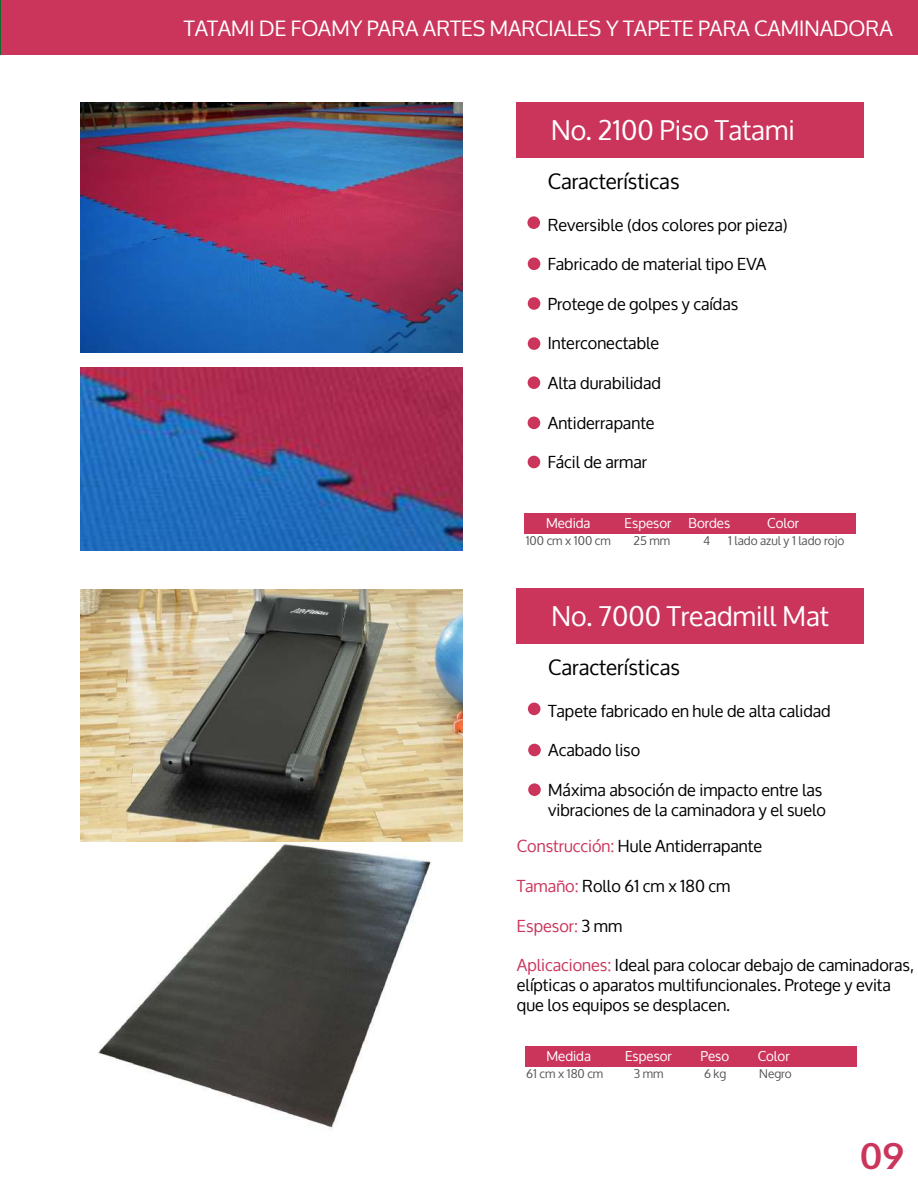
<style>
.page{position:relative;width:918px;height:1188px;background:#fff}
.page>*{position:absolute;margin:0;border:0;box-sizing:border-box;transform-origin:0 0}
.t1{font:700 36px "Oxygen";color:#cb355b}
.t2{font:27px "Oxygen";color:#fff}
.t3{font:21px "Oxygen";color:#fff}
.t4{font:21px "Oxygen";color:#000}
.t5{font:16.5px/19.8px "Oxygen";color:#000}
.t6{font:16.5px "Oxygen";color:#cb355b}
.t7{font:13.5px "Oxygen";color:#fff}
.t8{font:12px "Oxygen";color:#575756}
.s1{color:#cb355b}
.s2{color:#000}
</style>
<div class="page">
<hr style="left:0;top:0;width:1px;height:54px;background:#16682a">
<div style="left:1px;top:0;width:917px;height:54px;background:#cb355b"></div>
<div style="left:516px;top:102px;width:348px;height:56px;background:#cb355b"></div>
<div style="left:527px;top:216px;width:13px;height:13px;background:#cb355b;border-radius:50%"></div>
<div style="left:528px;top:257px;width:12px;height:13px;background:#cb355b;border-radius:50%"></div>
<div style="left:528px;top:297px;width:12px;height:13px;background:#cb355b;border-radius:50%"></div>
<div style="left:528px;top:337px;width:12px;height:13px;background:#cb355b;border-radius:50%"></div>
<div style="left:524px;top:513px;width:332px;height:20px;background:#cb355b"></div>
<img style="left:80px;top:102px;width:383px;height:251px">
<img style="left:80px;top:368px;width:383px;height:183px">
<div style="left:528px;top:376px;width:12px;height:13px;background:#cb355b;border-radius:50%"></div>
<div style="left:528px;top:417px;width:12px;height:12px;background:#cb355b;border-radius:50%"></div>
<div style="left:528px;top:456px;width:12px;height:12px;background:#cb355b;border-radius:50%"></div>
<img style="left:80px;top:589px;width:383px;height:254px">
<img style="left:97px;top:843px;width:334px;height:287px">
<div style="left:517px;top:589px;width:347px;height:55px;background:#cb355b"></div>
<div style="left:528px;top:703px;width:12px;height:12px;background:#cb355b;border-radius:50%"></div>
<div style="left:528px;top:744px;width:13px;height:12px;background:#cb355b;border-radius:50%"></div>
<div style="left:528px;top:783px;width:13px;height:13px;background:#cb355b;border-radius:50%"></div>
<div style="left:525px;top:1046px;width:332px;height:20px;background:#cb355b"></div>
<p class="t3" style="left:184px;top:16px;width:710px">TATAMI DE FOAMY PARA ARTES MARCIALES Y TAPETE PARA CAMINADORA</p>
<h2 class="t2" style="left:551px;top:113px;width:245px">No. 2100 Piso Tatami</h2>
<p class="t4" style="left:548px;top:169px;width:133px">Características</p>
<p class="t5" style="left:548px;top:215px;width:242px">Reversible (dos colores por pieza)</p>
<p class="t5" style="left:548px;top:255px;width:220px">Fabricado de material tipo EVA</p>
<p class="t5" style="left:548px;top:295px;width:192px">Protege de golpes y caídas</p>
<p class="t5" style="left:548px;top:334px;width:113px">Interconectable</p>
<p class="t5" style="left:548px;top:374px;width:115px">Alta durabilidad</p>
<p class="t5" style="left:548px;top:413px;width:108px">Antiderrapante</p>
<p class="t5" style="left:548px;top:453px;width:101px">Fácil de armar</p>
<p class="t7" style="left:546px;top:514px;width:46px">Medida</p>
<p class="t7" style="left:625px;top:514px;width:48px">Espesor</p>
<p class="t7" style="left:689px;top:514px;width:43px">Bordes</p>
<p class="t7" style="left:767px;top:514px;width:33px">Color</p>
<p class="t8" style="left:526px;top:533px;width:87px">100 cm x 100 cm</p>
<p class="t8" style="left:634px;top:533px;width:38px">25 mm</p>
<p class="t8" style="left:703px;top:533px;width:9px">4</p>
<p class="t8" style="left:728px;top:533px;width:118px">1 lado azul y 1 lado rojo</p>
<h2 class="t2" style="left:552px;top:600px;width:279px">No. 7000 Treadmill Mat</h2>
<p class="t4" style="left:548px;top:655px;width:133px">Características</p>
<p class="t5" style="left:548px;top:702px;width:284px">Tapete fabricado en hule de alta calidad</p>
<p class="t5" style="left:548px;top:741px;width:94px">Acabado liso</p>
<p class="t5" style="left:548px;top:781px;width:279px">Máxima absoción de impacto entre las vibraciones de la caminadora y el suelo</p>
<p class="t5" style="left:517px;top:837px;width:247px"><span class="s1">Construcción:</span> Hule Antiderrapante</p>
<p class="t5" style="left:517px;top:877px;width:215px"><span class="s1">Tamaño:</span> Rollo 61 cm x 180 cm</p>
<p class="t6" style="left:517px;top:915px;width:107px">Espesor: <span class="s2">3 mm</span></p>
<p class="t5" style="left:517px;top:956px;width:399px"><span class="s1">Aplicaciones:</span> Ideal para colocar debajo de caminadoras, elípticas o aparatos multifuncionales. Protege y evita que los equipos se desplacen.</p>
<p class="t7" style="left:546px;top:1047px;width:46px">Medida</p>
<p class="t7" style="left:625px;top:1047px;width:48px">Espesor</p>
<p class="t7" style="left:700px;top:1047px;width:30px">Peso</p>
<p class="t7" style="left:758px;top:1047px;width:33px">Color</p>
<p class="t8" style="left:526px;top:1066px;width:79px">61 cm x 180 cm</p>
<p class="t8" style="left:634px;top:1066px;width:31px">3 mm</p>
<p class="t8" style="left:704px;top:1066px;width:24px">6 kg</p>
<p class="t8" style="left:759px;top:1066px;width:34px">Negro</p>
<h1 class="t1" style="left:860px;top:1133px;width:46px">09</h1>
</div>
